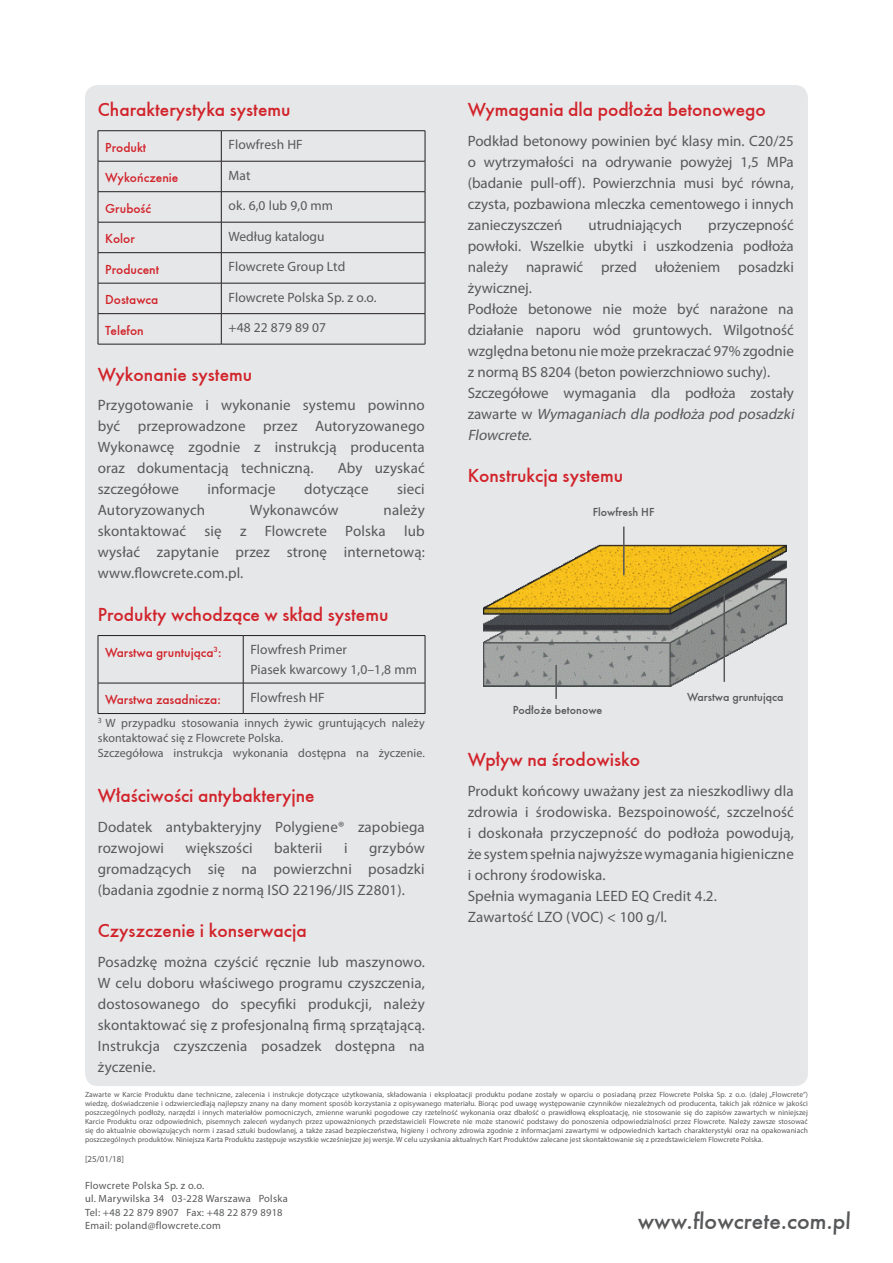
<style>
.page{position:relative;width:893px;height:1263px;background:#fff}
.page>*{position:absolute;margin:0;border:0;box-sizing:border-box;transform-origin:0 0}
.t1{font:24px "Futura Medium TT";color:#57585a}
.t2{font:19.5px "Futura Medium TT";color:#d1232a}
.t3{font:15px/21px "Myriad Pro";letter-spacing:.01em;color:#57585a;text-align:justify}
.t4{font:13.5px/19.5px "Myriad Pro";letter-spacing:.01em;color:#57585a}
.t5{font:13.5px "Futura Medium TT";color:#d1232a}
.t6{font:12px/15px "Myriad Pro";letter-spacing:.01em;color:#57585a}
.t7{font:12px "Futura Medium TT";color:#57585a}
.t8{font:10.5px/13.5px "Myriad Pro";letter-spacing:.025em;color:#57585a}
.t9{font:9px "Myriad Pro";color:#57585a}
.t10{font:7.5px/9px "Myriad Pro";letter-spacing:.01em;color:#57585a;text-align:justify}
.s1{font-style:italic}
</style>
<div class="page">
<div style="left:85px;top:85px;width:723px;height:1001px;background:#e6e7e9;border-radius:13px"></div>
<hr style="left:98px;top:130px;width:123px;height:1px;background:#231f20">
<hr style="left:98px;top:131px;width:1px;height:30px;background:#231f20">
<hr style="left:221px;top:130px;width:204px;height:1px;background:#231f20">
<hr style="left:221px;top:131px;width:1px;height:30px;background:#231f20">
<hr style="left:425px;top:131px;width:1px;height:30px;background:#231f20">
<hr style="left:98px;top:161px;width:123px;height:1px;background:#231f20">
<hr style="left:98px;top:161px;width:1px;height:30px;background:#231f20">
<hr style="left:221px;top:161px;width:204px;height:1px;background:#231f20">
<hr style="left:221px;top:161px;width:1px;height:30px;background:#231f20">
<hr style="left:425px;top:161px;width:1px;height:30px;background:#231f20">
<hr style="left:98px;top:191px;width:123px;height:1px;background:#231f20">
<hr style="left:98px;top:192px;width:1px;height:30px;background:#231f20">
<hr style="left:221px;top:191px;width:204px;height:1px;background:#231f20">
<hr style="left:221px;top:192px;width:1px;height:30px;background:#231f20">
<hr style="left:425px;top:192px;width:1px;height:30px;background:#231f20">
<hr style="left:98px;top:222px;width:123px;height:1px;background:#231f20">
<hr style="left:98px;top:222px;width:1px;height:30px;background:#231f20">
<hr style="left:221px;top:222px;width:204px;height:1px;background:#231f20">
<hr style="left:221px;top:222px;width:1px;height:30px;background:#231f20">
<hr style="left:425px;top:222px;width:1px;height:30px;background:#231f20">
<hr style="left:98px;top:252px;width:123px;height:1px;background:#231f20">
<hr style="left:98px;top:253px;width:1px;height:30px;background:#231f20">
<hr style="left:221px;top:252px;width:204px;height:1px;background:#231f20">
<hr style="left:221px;top:253px;width:1px;height:30px;background:#231f20">
<hr style="left:425px;top:253px;width:1px;height:30px;background:#231f20">
<hr style="left:98px;top:283px;width:123px;height:1px;background:#231f20">
<hr style="left:98px;top:283px;width:1px;height:30px;background:#231f20">
<hr style="left:221px;top:283px;width:204px;height:1px;background:#231f20">
<hr style="left:221px;top:283px;width:1px;height:30px;background:#231f20">
<hr style="left:425px;top:283px;width:1px;height:30px;background:#231f20">
<hr style="left:98px;top:313px;width:123px;height:1px;background:#231f20">
<hr style="left:98px;top:314px;width:1px;height:30px;background:#231f20">
<hr style="left:221px;top:313px;width:204px;height:1px;background:#231f20">
<hr style="left:221px;top:314px;width:1px;height:30px;background:#231f20">
<hr style="left:425px;top:314px;width:1px;height:30px;background:#231f20">
<hr style="left:98px;top:344px;width:123px;height:1px;background:#231f20">
<hr style="left:221px;top:344px;width:204px;height:1px;background:#231f20">
<hr style="left:98px;top:635px;width:145px;height:1px;background:#231f20">
<hr style="left:98px;top:636px;width:1px;height:47px;background:#231f20">
<hr style="left:243px;top:635px;width:182px;height:1px;background:#231f20">
<hr style="left:243px;top:636px;width:1px;height:47px;background:#231f20">
<hr style="left:425px;top:636px;width:1px;height:47px;background:#231f20">
<hr style="left:98px;top:683px;width:145px;height:1px;background:#231f20">
<hr style="left:98px;top:683px;width:1px;height:30px;background:#231f20">
<hr style="left:243px;top:683px;width:182px;height:1px;background:#231f20">
<hr style="left:243px;top:683px;width:1px;height:30px;background:#231f20">
<hr style="left:425px;top:683px;width:1px;height:30px;background:#231f20">
<hr style="left:98px;top:713px;width:145px;height:1px;background:#231f20">
<hr style="left:243px;top:713px;width:182px;height:1px;background:#231f20">
<img style="left:483px;top:544px;width:303px;height:142px">
<hr style="left:555px;top:665px;width:2px;height:34px;background:#57585a">
<hr style="left:723px;top:593px;width:2px;height:89px;background:#57585a">
<hr style="left:623px;top:527px;width:2px;height:48px;background:#57585a">
<h2 class="t2" style="left:98px;top:98px;width:194px">Charakterystyka systemu</h2>
<p class="t5" style="left:105px;top:139px;width:43px">Produkt</p>
<p class="t4" style="left:229px;top:135px;width:76px">Flowfresh HF</p>
<p class="t5" style="left:105px;top:170px;width:75px">Wykończenie</p>
<p class="t4" style="left:229px;top:165px;width:24px">Mat</p>
<p class="t5" style="left:105px;top:200px;width:47px">Grubość</p>
<p class="t4" style="left:229px;top:196px;width:106px">ok. 6,0 lub 9,0 mm</p>
<p class="t5" style="left:105px;top:231px;width:31px">Kolor</p>
<p class="t4" style="left:229px;top:226px;width:98px">Według katalogu</p>
<p class="t5" style="left:105px;top:261px;width:55px">Producent</p>
<p class="t4" style="left:229px;top:257px;width:118px">Flowcrete Group Ltd</p>
<p class="t5" style="left:105px;top:292px;width:55px">Dostawca</p>
<p class="t4" style="left:229px;top:287px;width:150px">Flowcrete Polska Sp. z o.o.</p>
<p class="t5" style="left:105px;top:322px;width:40px">Telefon</p>
<p class="t4" style="left:229px;top:318px;width:99px">+48 22 879 89 07</p>
<h2 class="t2" style="left:98px;top:363px;width:156px">Wykonanie systemu</h2>
<p class="t3" style="left:98px;top:395px;width:329px">Przygotowanie i wykonanie systemu powinno być przeprowadzone przez Autoryzowanego Wykonawcę zgodnie z instrukcją producenta oraz dokumentacją techniczną.</p>
<p class="t3" style="left:338px;top:458px;width:89px">Aby uzyskać</p>
<p class="t3" style="left:98px;top:479px;width:83px">szczegółowe</p>
<p class="t3" style="left:207px;top:479px;width:70px">informacje</p>
<p class="t3" style="left:304px;top:479px;width:66px">dotyczące</p>
<p class="t3" style="left:397px;top:479px;width:29px">sieci</p>
<p class="t3" style="left:98px;top:500px;width:109px">Autoryzowanych</p>
<p class="t3" style="left:250px;top:500px;width:90px">Wykonawców</p>
<p class="t3" style="left:98px;top:500px;width:329px;text-indent:286px">należy skontaktować się z Flowcrete Polska lub wysłać zapytanie przez stronę internetową: www.flowcrete.com.pl.</p>
<h2 class="t2" style="left:98px;top:603px;width:292px">Produkty wchodzące w skład systemu</h2>
<p class="t5" style="left:105px;top:644px;width:118px">Warstwa gruntująca<sup>3</sup>:</p>
<p class="t4" style="left:250px;top:640px;width:168px">Flowfresh Primer<br>Piasek kwarcowy 1,0–1,8 mm</p>
<p class="t5" style="left:105px;top:691px;width:117px">Warstwa zasadnicza:</p>
<p class="t4" style="left:250px;top:687px;width:76px">Flowfresh HF</p>
<p class="t6" style="left:98px;top:715px;width:329px"><sup>3</sup> W przypadku stosowania innych żywic gruntujących należy skontaktować się z Flowcrete Polska.<br>Szczegółowa instrukcja wykonania dostępna na życzenie.</p>
<h2 class="t2" style="left:98px;top:784px;width:218px">Właściwości antybakteryjne</h2>
<p class="t3" style="left:98px;top:816px;width:329px">Dodatek antybakteryjny Polygiene® zapobiega rozwojowi</p>
<p class="t3" style="left:98px;top:837px;width:329px;text-indent:271px">grzybów gromadzących się na powierzchni posadzki (badania zgodnie z normą ISO 22196/JIS Z2801).</p>
<h2 class="t2" style="left:98px;top:919px;width:210px">Czyszczenie i konserwacja</h2>
<p class="t3" style="left:98px;top:951px;width:329px">Posadzkę można czyścić ręcznie lub maszynowo.<br>W celu doboru właściwego programu czyszczenia, dostosowanego do specyfiki produkcji, należy skontaktować się z profesjonalną firmą sprzątającą.<br>Instrukcja czyszczenia posadzek dostępna na życzenie.</p>
<p class="t3" style="left:186px;top:837px;width:69px">większości</p>
<p class="t3" style="left:274px;top:837px;width:50px">bakterii</p>
<p class="t3" style="left:344px;top:837px;width:5px">i</p>
<h2 class="t2" style="left:468px;top:98px;width:300px">Wymagania dla podłoża betonowego</h2>
<p class="t3" style="left:468px;top:130px;width:328px">Podkład betonowy powinien być klasy min. C20/25 o wytrzymałości na odrywanie powyżej 1,5 MPa (badanie pull-off). Powierzchnia musi być równa, czysta, pozbawiona mleczka cementowego i innych zanieczyszczeń</p>
<p class="t3" style="left:588px;top:214px;width:95px">utrudniających</p>
<p class="t3" style="left:468px;top:214px;width:331px;text-align:left;text-indent:240px">przyczepność powłoki. Wszelkie ubytki i uszkodzenia podłoża należy naprawić przed ułożeniem posadzki żywicznej.<br>Podłoże betonowe nie może być narażone na działanie naporu wód gruntowych. Wilgotność względna betonu nie może przekraczać 97% zgodnie z normą BS 8204 (beton powierzchniowo suchy).<br>Szczegółowe wymagania dla podłoża zostały z a w a r t e w <span class="s1">Wymaganiach dla podłoża pod posadzki Flowcrete.</span></p>
<h2 class="t2" style="left:468px;top:464px;width:157px">Konstrukcja systemu</h2>
<p class="t7" style="left:593px;top:505px;width:63px">Flowfresh HF</p>
<p class="t7" style="left:513px;top:702px;width:91px">Podłoże betonowe</p>
<p class="t7" style="left:687px;top:690px;width:98px">Warstwa gruntująca</p>
<h2 class="t2" style="left:468px;top:748px;width:174px">Wpływ na środowisko</h2>
<p class="t3" style="left:468px;top:780px;width:328px;text-align:left">Produkt końcowy uważany jest za nieszkodliwy dla zdrowia i środowiska. Bezspoinowość, szczelność i doskonała przyczepność do podłoża powodują, że system spełnia najwyższe wymagania higieniczne i ochrony środowiska.<br>Spełnia wymagania LEED EQ Credit 4.2.<br>Zawartość LZO (VOC) &lt; 100 g/l.</p>
<p class="t10" style="left:85px;top:1090px;width:724px">Zawarte w Karcie Produktu dane techniczne, zalecenia i instrukcje dotyczące użytkowania, składowania i eksploatacji produktu podane zostały w oparciu o posiadaną przez Flowcrete Polska Sp. z o.o. (dalej „Flowcrete”) wiedzę, doświadczenie i odzwierciedlają najlepszy znany na dany moment sposób korzystania z opisywanego materiału. Biorąc pod uwagę występowanie czynników niezależnych od producenta, takich jak różnice w jakości poszczególnych podłoży, narzędzi i innych materiałów pomocniczych, zmienne warunki pogodowe czy rzetelność wykonania oraz dbałość o prawidłową eksploatację, nie stosowanie się do zapisów zawartych w niniejszej Karcie Produktu oraz odpowiednich, pisemnych zaleceń wydanych przez upoważnionych przedstawicieli Flowcrete nie może stanowić podstawy do ponoszenia odpowiedzialności przez Flowcrete. Należy zawsze stosować się do aktualnie obowiązujących norm i zasad sztuki budowlanej, a także zasad bezpieczeństwa, higieny i ochrony zdrowia zgodnie z informacjami zawartymi w odpowiednich kartach charakterystyki oraz na opakowaniach poszczególnych produktów. Niniejsza Karta Produktu zastępuje wszystkie wcześniejsze jej wersje. W celu uzyskania aktualnych Kart Produktów zalecane jest skontaktowanie się z przedstawicielem Flowcrete Polska.</p>
<p class="t8" style="left:85px;top:1178px;width:204px">Flowcrete Polska Sp. z o.o.<br>ul. Marywilska 34 03-228 Warszawa Polska Tel: +48 22 879 8907 Fax: +48 22 879 8918<br>Email: poland@flowcrete.com</p>
<p class="t9" style="left:85px;top:1153px;width:40px">[25/01/18]</p>
<h1 class="t1" style="left:637px;top:1206px;width:216px">www.flowcrete.com.pl</h1>
</div>
